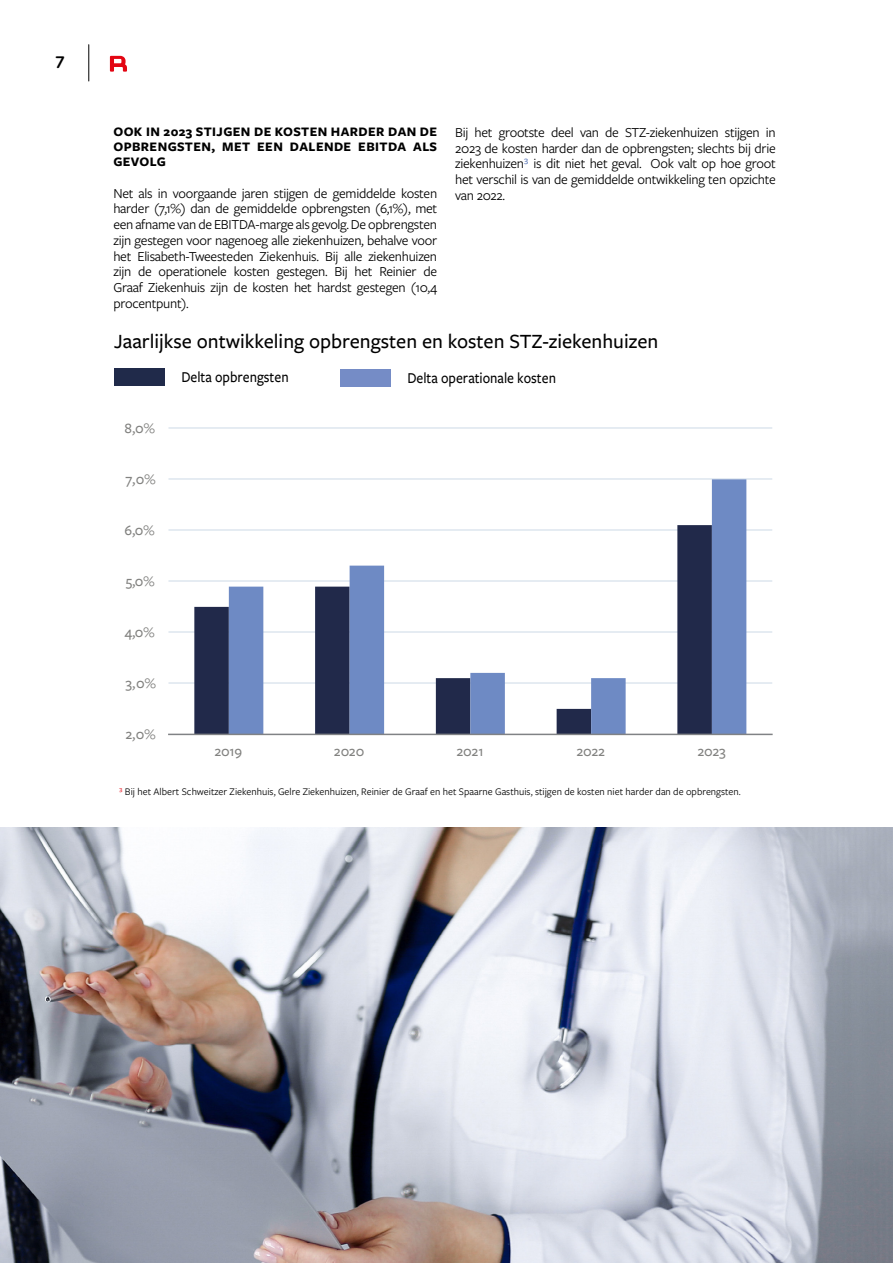
<style>
.page{position:relative;width:893px;height:1263px;background:#fff}
.page>*{position:absolute;margin:0;border:0;box-sizing:border-box;transform-origin:0 0}
.t1{font:500 21px "Freight Sans Pro";color:#000}
.t2{font:700 16.5px "Nunito";color:#000}
.t3{font:500 15.6px "Freight Sans Pro";color:#000;scale:.91 1}
.t4{font:500 15px "Freight Sans Pro";color:#828280}
.t5{font:14.25px/15.8px "Freight Sans Pro";letter-spacing:-.02em;color:#000;text-align:justify}
.t6{font:700 13.5px/15px "Freight Sans Pro";letter-spacing:.03em;color:#000;text-align:justify}
.t7{font:10.5px "Freight Sans Pro";color:#000}
.s1{color:#4e6eb4}
.s2{color:#e30613}
</style>
<div class="page">
<svg style="left:110px;top:56px;width:17px;height:16px"></svg>
<hr style="left:89px;top:45px;width:1px;height:36px;background:#000">
<div style="left:114px;top:369px;width:50px;height:17px;background:#202a4a"></div>
<div style="left:340px;top:369px;width:50px;height:17px;background:#758cc6"></div>
<hr style="left:168px;top:428px;width:604px;height:1px;background:#ccd9e6">
<hr style="left:168px;top:479px;width:604px;height:1px;background:#ccd9e6">
<hr style="left:168px;top:530px;width:604px;height:1px;background:#ccd9e6">
<hr style="left:168px;top:581px;width:604px;height:1px;background:#ccd9e6">
<hr style="left:168px;top:632px;width:604px;height:1px;background:#ccd9e6">
<hr style="left:168px;top:683px;width:604px;height:1px;background:#ccd9e6">
<svg style="left:194px;top:529px;width:35px;height:205px;fill:#21294a"></svg>
<svg style="left:229px;top:479px;width:517px;height:255px"></svg>
<hr style="left:168px;top:734px;width:605px;height:1px;background:#808285">
<img style="left:0;top:827px;width:893px;height:436px">
<p class="t2" style="left:55px;top:51px;width:11px">7</p>
<p class="t6" style="left:113px;top:124px;width:325px">OOK IN 2023 STIJGEN DE KOSTEN HARDER DAN DE OPBRENGSTEN, MET EEN DALENDE EBITDA ALS GEVOLG</p>
<p class="t5" style="left:113px;top:185px;width:325px">Net als in voorgaande jaren stijgen de gemiddelde kosten harder (7,1%) dan de gemiddelde opbrengsten (6,1%), met een afname van de EBITDA-marge als gevolg. De opbrengsten zijn gestegen voor nagenoeg alle ziekenhuizen, behalve voor het Elisabeth-Tweesteden Ziekenhuis. Bij alle ziekenhuizen zijn de operationele kosten gestegen. Bij het Reinier de Graaf Ziekenhuis zijn de kosten het hardst gestegen (10,4 procentpunt).</p>
<p class="t5" style="left:455px;top:124px;width:322px">Bij het grootste deel van de STZ-ziekenhuizen stijgen in 2023 de kosten harder dan de opbrengsten; slechts bij drie ziekenhuizen<span class="s1">³</span> is dit niet het geval. Ook valt op hoe groot het verschil is van de gemiddelde ontwikkeling ten opzichte van 2022.</p>
<h1 class="t1" style="left:114px;top:327px;width:546px">Jaarlijkse ontwikkeling opbrengsten en kosten STZ-ziekenhuizen</h1>
<p class="t4" style="left:125px;top:418px;width:32px">8,0%</p>
<p class="t4" style="left:125px;top:469px;width:32px">7,0%</p>
<p class="t4" style="left:124px;top:520px;width:32px">6,0%</p>
<p class="t4" style="left:126px;top:571px;width:30px">5,0%</p>
<p class="t4" style="left:124px;top:622px;width:32px">4,0%</p>
<p class="t4" style="left:126px;top:673px;width:32px">3,0%</p>
<p class="t4" style="left:125px;top:724px;width:32px">2,0%</p>
<p class="t3" style="left:181px;top:367px;width:119px">Delta opbrengsten</p>
<p class="t3" style="left:407px;top:367px;width:165px">Delta operationale kosten</p>
<p class="t4" style="left:214px;top:741px;width:29px">2019</p>
<p class="t4" style="left:334px;top:741px;width:32px">2020</p>
<p class="t4" style="left:456px;top:741px;width:29px">2021</p>
<p class="t4" style="left:576px;top:741px;width:30px">2022</p>
<p class="t4" style="left:697px;top:741px;width:30px">2023</p>
<p class="t7" style="left:119px;top:784px;width:623px"><span class="s2">³</span> Bij het Albert Schweitzer Ziekenhuis, Gelre Ziekenhuizen, Reinier de Graaf en het Spaarne Gasthuis, stijgen de kosten niet harder dan de opbrengsten.</p>
</div>
